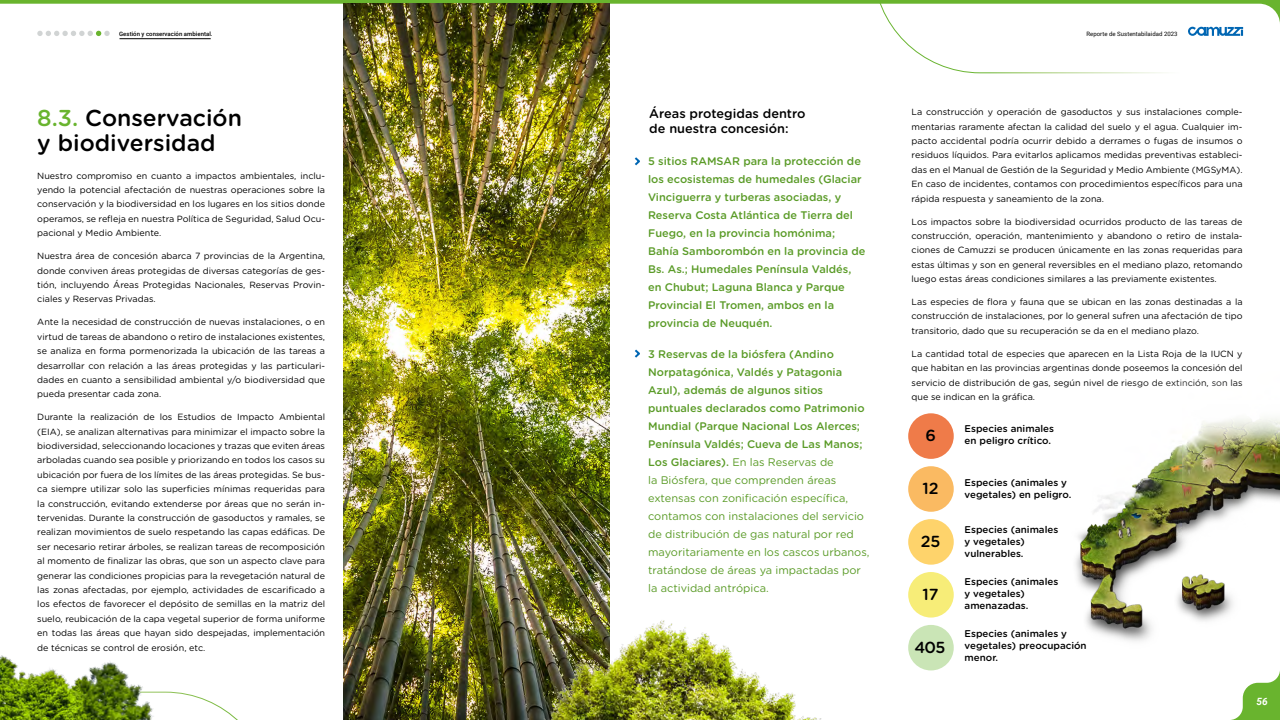
<style>
.page{position:relative;width:1280px;height:720px;background:#fff}
.page>*{position:absolute;margin:0;border:0;box-sizing:border-box;transform-origin:0 0}
.t1{font:500 23px/25px "Gotham Rounded";color:#000}
.t2{font:500 16px "Gotham Rounded";color:#000}
.t3{font:500 12.8px/15.3px "Gotham Rounded";color:#000}
.t4{font:11px/18px "Gotham Rounded";color:#5a9b27}
.t5{font:500 11px/18px "Gotham Rounded";color:#5a9b27}
.t6{font:italic 700 10px "Roboto";color:#fff}
.t7{font:500 9.8px/12px "Gotham Rounded";color:#000}
.t8{font:9px/14.4px "Gotham Rounded";color:#000;text-align:justify}
.t9{font:500 6px "Roboto";letter-spacing:.005em;color:#000}
.t10{font:6px "Roboto";letter-spacing:.005em;color:#000}
.s1{color:#69b42e}
.s2{font-weight:500}
</style>
<div class="page">
<svg style="left:1231px;top:671px;width:49px;height:49px"></svg>
<svg style="left:0;top:0;width:1280px;height:74px"></svg>
<svg style="left:177px;top:692px;width:61px;height:28px"></svg>
<img style="left:343px;top:4px;width:267px;height:716px">
<svg style="left:634px;top:157px;width:6px;height:9px"></svg>
<svg style="left:634px;top:349px;width:6px;height:9px"></svg>
<img style="left:1075px;top:445px;width:205px;height:196px">
<svg style="left:1182px;top:418px;width:98px;height:33px"></svg>
<img style="left:0;top:655px;width:177px;height:65px">
<img style="left:503px;top:602px;width:319px;height:118px">
<div style="left:908px;top:413px;width:46px;height:46px;background:#ef7b49;border-radius:50%"></div>
<div style="left:908px;top:466px;width:46px;height:46px;background:#faba62;border-radius:50%"></div>
<div style="left:908px;top:519px;width:46px;height:46px;background:#fed36b;border-radius:50%"></div>
<div style="left:908px;top:572px;width:46px;height:46px;background:#f7ed78;border-radius:50%"></div>
<div style="left:908px;top:625px;width:46px;height:45px;background:#cae5b6;border-radius:50%"></div>
<p class="t9" style="left:119px;top:29px;width:95px">Gestión y conservación ambiental.</p>
<p class="t10" style="left:1086px;top:29px;width:93px">Reporte de Sustentabilaidad 2023</p>
<h1 class="t1" style="left:37px;top:104px;width:206px"><span class="s1">8.3.</span> Conservación y biodiversidad</h1>
<p class="t8" style="left:37px;top:168px;width:289px">Nuestro compromiso en cuanto a impactos ambientales, inclu&shy;yendo la potencial afectación de nuestras operaciones sobre la conservación y la biodiversidad en los lugares en los sitios donde operamos, se refleja en nuestra Política de Seguridad, Salud Ocu&shy;pacional y Medio Ambiente.</p>
<p class="t8" style="left:37px;top:248px;width:289px">Nuestra área de concesión abarca 7 provincias de la Argentina, donde conviven áreas protegidas de diversas categorías de ges&shy;tión, incluyendo Áreas Protegidas Nacionales, Reservas Provin&shy;ciales y Reservas Privadas.</p>
<p class="t8" style="left:37px;top:315px;width:289px">Ante la necesidad de construcción de nuevas instalaciones, o en virtud de tareas de abandono o retiro de instalaciones existentes, se analiza en forma pormenorizada la ubicación de las tareas a desarrollar con relación a las áreas protegidas y las particulari&shy;dades en cuanto a sensibilidad ambiental y/o biodiversidad que pueda presentar cada zona.</p>
<p class="t8" style="left:37px;top:409px;width:289px">Durante la realización de los Estudios de Impacto Ambiental (EIA), se analizan alternativas para minimizar el impacto sobre la biodiversidad, seleccionando locaciones y trazas que eviten áreas arboladas cuando sea posible y priorizando en todos los casos su ubicación por fuera de los límites de las áreas protegidas. Se bus&shy;ca siempre utilizar solo las superficies mínimas requeridas para la construcción, evitando extenderse por áreas que no serán in&shy;tervenidas. Durante la construcción de gasoductos y ramales, se realizan movimientos de suelo respetando las capas edáficas. De ser necesario retirar árboles, se realizan tareas de recomposición al momento de finalizar las obras, que son un aspecto clave para generar las condiciones propicias para la revegetación natural de las zonas afectadas, por ejemplo, actividades de escarificado a los efectos de favorecer el depósito de semillas en la matriz del suelo, reubicación de la capa vegetal superior de forma uniforme en todas las áreas que hayan sido despejadas, implementación de técnicas se control de erosión, etc.</p>
<h3 class="t3" style="left:649px;top:105px;width:158px">Áreas protegidas dentro de nuestra concesión:</h3>
<p class="t5" style="left:648px;top:152px;width:219px">5 sitios RAMSAR para la protección de los ecosistemas de humedales (Glaciar Vinciguerra y turberas asociadas, y Reserva Costa Atlántica de Tierra del Fuego, en la provincia homónima; Bahía Samborombón en la provincia de Bs. As.; Humedales Península Valdés, en Chubut; Laguna Blanca y Parque Provincial El Tromen, ambos en la provincia de Neuquén.</p>
<p class="t4" style="left:648px;top:345px;width:223px"><span class="s2">3 Reservas de la biósfera (Andino Norpatagónica, Valdés y Patagonia Azul), además de algunos sitios puntuales declarados como Patrimonio Mundial (Parque Nacional Los Alerces; Península Valdés; Cueva de Las Manos; Los Glaciares).</span> En las Reservas de<br>la Biósfera, que comprenden áreas extensas con zonificación específica, contamos con instalaciones del servicio de distribución de gas natural por red mayoritariamente en los cascos urbanos, tratándose de áreas ya impactadas por la actividad antrópica.</p>
<p class="t8" style="left:912px;top:104px;width:333px">La construcción y operación de gasoductos y sus instalaciones comple&shy;mentarias raramente afectan la calidad del suelo y el agua. Cualquier im&shy;pacto accidental podría ocurrir debido a derrames o fugas de insumos o residuos líquidos. Para evitarlos aplicamos medidas preventivas estableci&shy;das en el Manual de Gestión de la Seguridad y Medio Ambiente (MGSyMA).<br>En caso de incidentes, contamos con procedimientos específicos para una rápida respuesta y saneamiento de la zona.</p>
<p class="t8" style="left:912px;top:214px;width:333px">Los impactos sobre la biodiversidad ocurridos producto de las tareas de construcción, operación, mantenimiento y abandono o retiro de instala&shy;ciones de Camuzzi se producen únicamente en las zonas requeridas para estas últimas y son en general reversibles en el mediano plazo, retomando luego estas áreas condiciones similares a las previamente existentes.</p>
<p class="t8" style="left:912px;top:294px;width:333px">Las especies de flora y fauna que se ubican en las zonas destinadas a la construcción de instalaciones, por lo general sufren una afectación de tipo transitorio, dado que su recuperación se da en el mediano plazo.</p>
<p class="t8" style="left:912px;top:346px;width:333px">La cantidad total de especies que aparecen en la Lista Roja de la IUCN y que habitan en las provincias argentinas donde poseemos la concesión del servicio de distribución de gas, según nivel de riesgo de extinción, son las que se indican en la gráfica.</p>
<h2 class="t2" style="left:925px;top:424px;width:12px">6</h2>
<h2 class="t2" style="left:923px;top:477px;width:18px">12</h2>
<h2 class="t2" style="left:921px;top:530px;width:21px">25</h2>
<h2 class="t2" style="left:923px;top:583px;width:18px">17</h2>
<h2 class="t2" style="left:914px;top:636px;width:32px">405</h2>
<p class="t7" style="left:965px;top:422px;width:91px">Especies animales en peligro crítico.</p>
<p class="t7" style="left:965px;top:476px;width:108px">Especies (animales y vegetales) en peligro.</p>
<p class="t7" style="left:965px;top:523px;width:95px">Especies (animales y vegetales) vulnerables.</p>
<p class="t7" style="left:965px;top:575px;width:95px">Especies (animales y vegetales) amenazadas.</p>
<p class="t7" style="left:965px;top:627px;width:124px">Especies (animales y vegetales) preocupación menor.</p>
<p class="t6" style="left:1256px;top:695px;width:13px">56</p>
</div>
